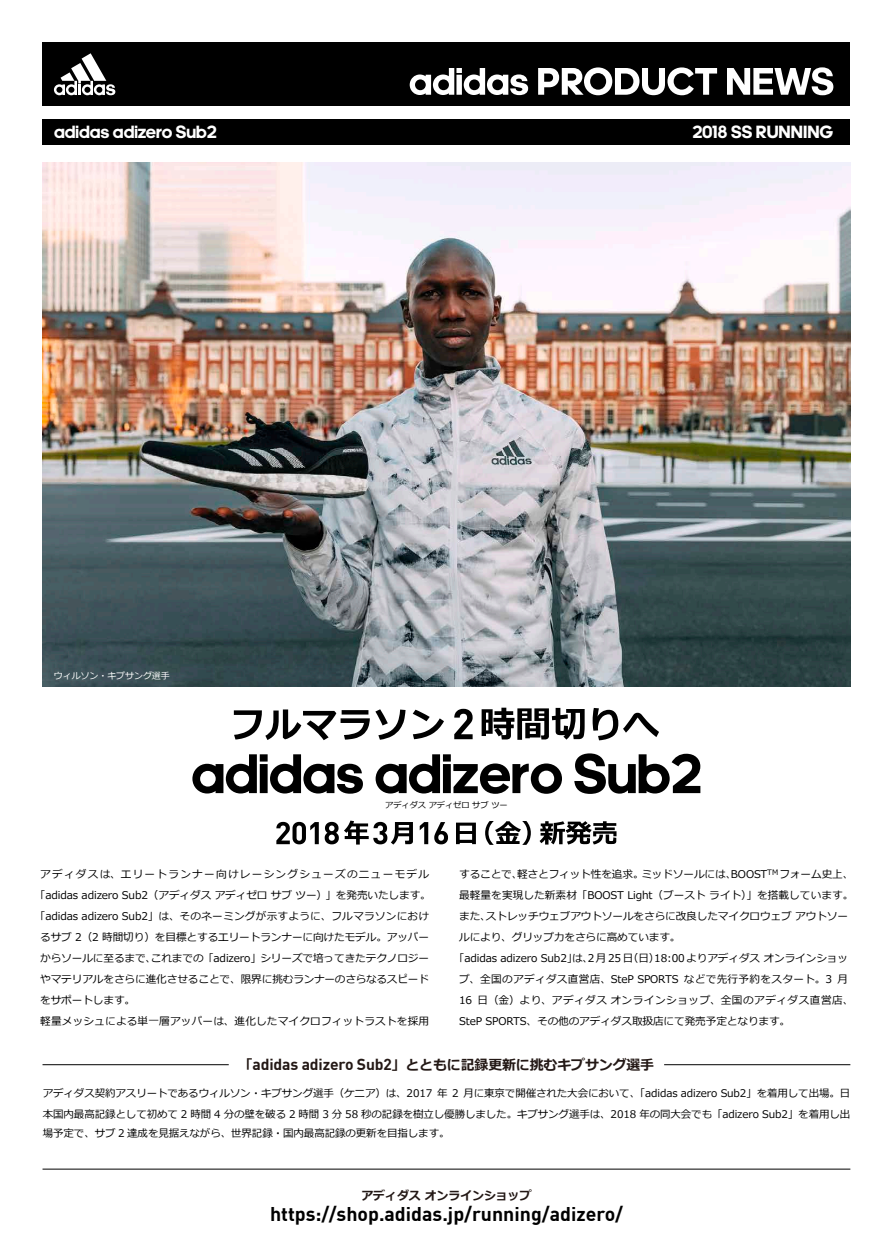
<style>
.page{position:relative;width:888px;height:1260px;background:#fff}
.page>*{position:absolute;margin:0;border:0;box-sizing:border-box;transform-origin:0 0}
.t1{font:700 56.7px "adineue PRO";letter-spacing:-.005em;color:#000}
.t2{font:700 19.5px "Adihaus DIN";color:#000}
.t3{font:700 18px "adineue PRO";color:#fff}
.t4{font:700 13.95px "Meiryo";letter-spacing:-.01em;color:#231815}
.t5{font:700 12px "Meiryo";letter-spacing:-.01em;color:#231815}
.t6{font:10.65px "Meiryo";letter-spacing:-.01em;color:#000}
.t7{font:10.65px "Meiryo";letter-spacing:.025em;color:#000}
.t8{font:10.65px "Meiryo";letter-spacing:.03em;color:#000}
.t9{font:10.65px "Meiryo";letter-spacing:.015em;color:#000}
.t10{font:10.65px "Meiryo";letter-spacing:.045em;color:#000}
.t11{font:10.65px "Meiryo";letter-spacing:.12em;color:#000}
.t12{font:10.5px/20px "Meiryo";letter-spacing:-.01em;color:#000;text-align:justify}
.t13{font:9px "Meiryo";letter-spacing:-.01em;color:#fff}
.t14{font:8.25px "Meiryo";letter-spacing:-.01em;color:#000}
.s1{font-family:"Adihaus DIN";font-size:15.75px}
</style>
<div class="page">
<hr style="left:43px;top:1169px;width:807px;height:1px;background:#000">
<div style="left:43px;top:119px;width:807px;height:25px;background:#000"></div>
<div style="left:43px;top:42px;width:807px;height:64px;background:#000"></div>
<svg style="left:54px;top:53px;width:61px;height:42px"></svg>
<svg style="left:410px;top:68px;width:118px;height:27px"></svg>
<svg style="left:538px;top:67px;width:179px;height:28px"></svg>
<svg style="left:727px;top:67px;width:106px;height:28px"></svg>
<svg style="left:276px;top:822px;width:43px;height:22px"></svg>
<svg style="left:325px;top:821px;width:88px;height:24px"></svg>
<svg style="left:420px;top:822px;width:8px;height:22px"></svg>
<svg style="left:434px;top:822px;width:14px;height:22px"></svg>
<svg style="left:456px;top:823px;width:20px;height:21px"></svg>
<svg style="left:485px;top:821px;width:46px;height:24px"></svg>
<svg style="left:540px;top:821px;width:77px;height:24px"></svg>
<svg style="left:234px;top:709px;width:172px;height:31px"></svg>
<svg style="left:413px;top:710px;width:31px;height:29px"></svg>
<svg style="left:454px;top:709px;width:19px;height:30px"></svg>
<svg style="left:482px;top:708px;width:103px;height:32px"></svg>
<svg style="left:593px;top:708px;width:66px;height:32px"></svg>
<img style="left:43px;top:163px;width:807px;height:524px">
<hr style="left:43px;top:1064px;width:186px;height:1px;background:#000">
<hr style="left:664px;top:1064px;width:186px;height:1px;background:#000">
<h3 class="t3" style="left:54px;top:122px;width:164px">adidas adizero Sub2</h3>
<h3 class="t3" style="left:692px;top:122px;width:143px">2018 SS RUNNING</h3>
<p class="t13" style="left:54px;top:671px;width:117px">ウィルソン・キプサング選手</p>
<h1 class="t1" style="left:191px;top:740px;width:512px">adidas adizero Sub2</h1>
<p class="t14" style="left:385px;top:800px;width:124px">アディダス アディゼロ サブ ツー</p>
<p class="t11" style="left:40px;top:868px;width:390px">アディダスは、エリートランナー向けレーシングシューズのニューモデル</p>
<p class="t6" style="left:35px;top:889px;width:398px">「adidas adizero Sub2（アディダス アディゼロ サブ ツー）」を発売いたします。</p>
<p class="t7" style="left:35px;top:910px;width:396px">「adidas adizero Sub2」は、そのネーミングが示すように、フルマラソンにおけ</p>
<p class="t6" style="left:40px;top:931px;width:390px">るサブ 2（2 時間切り）を目標とするエリートランナーに向けたモデル。アッパー</p>
<p class="t6" style="left:40px;top:952px;width:390px">からソールに至るまで、これまでの「adizero」シリーズで培ってきたテクノロジー</p>
<p class="t6" style="left:40px;top:973px;width:390px">やマテリアルをさらに進化させることで、限界に挑むランナーのさらなるスピード</p>
<p class="t6" style="left:40px;top:994px;width:96px">をサポートします。</p>
<p class="t9" style="left:40px;top:1015px;width:390px">軽量メッシュによる単一層アッパーは、進化したマイクロフィットラストを採用</p>
<p class="t6" style="left:459px;top:868px;width:396px">することで、軽さとフィット性を追求。ミッドソールには、BOOST<sup>TM</sup> フォーム史上、</p>
<p class="t6" style="left:459px;top:889px;width:396px">最軽量を実現した新素材「BOOST Light（ブースト ライト）」を搭載しています。</p>
<p class="t6" style="left:459px;top:910px;width:390px">また、ストレッチウェブアウトソールをさらに改良したマイクロウェブ アウトソー</p>
<p class="t6" style="left:459px;top:931px;width:223px">ルにより、グリップ力をさらに高めています。</p>
<p class="t6" style="left:454px;top:952px;width:396px">「adidas adizero Sub2」は、2月 25日（日）18:00よりアディダス オンラインショッ</p>
<p class="t8" style="left:459px;top:973px;width:390px">プ、全国のアディダス直営店、SteP SPORTS などで先行予約をスタート。3 月</p>
<p class="t10" style="left:459px;top:994px;width:396px">16 日（金）より、アディダス オンラインショップ、全国のアディダス直営店、</p>
<p class="t6" style="left:459px;top:1015px;width:333px">SteP SPORTS、その他のアディダス取扱店にて発売予定となります。</p>
<h3 class="t4" style="left:239px;top:1057px;width:417px">「<span class="s1">adidas adizero Sub2</span>」とともに記録更新に挑むキプサング選手</h3>
<p class="t12" style="left:43px;top:1084px;width:809px">アディダス契約アスリートであるウィルソン・キプサング選手（ケニア）は、2017 年 2 月に東京で開催された大会において、「adidas adizero Sub2」を着用して出場。日本国内最高記録として初めて 2 時間 4 分の壁を破る 2 時間 3 分 58 秒の記録を樹立し優勝しました。キプサング選手は、2018 年の同大会でも「adizero Sub2」を着用し出場予定で、サブ 2 達成を見据えながら、世界記録・国内最高記録の更新を目指します。</p>
<p class="t5" style="left:361px;top:1189px;width:172px">アディダス オンラインショップ</p>
<h2 class="t2" style="left:270px;top:1198px;width:355px">https://shop.adidas.jp/running/adizero/</h2>
</div>
